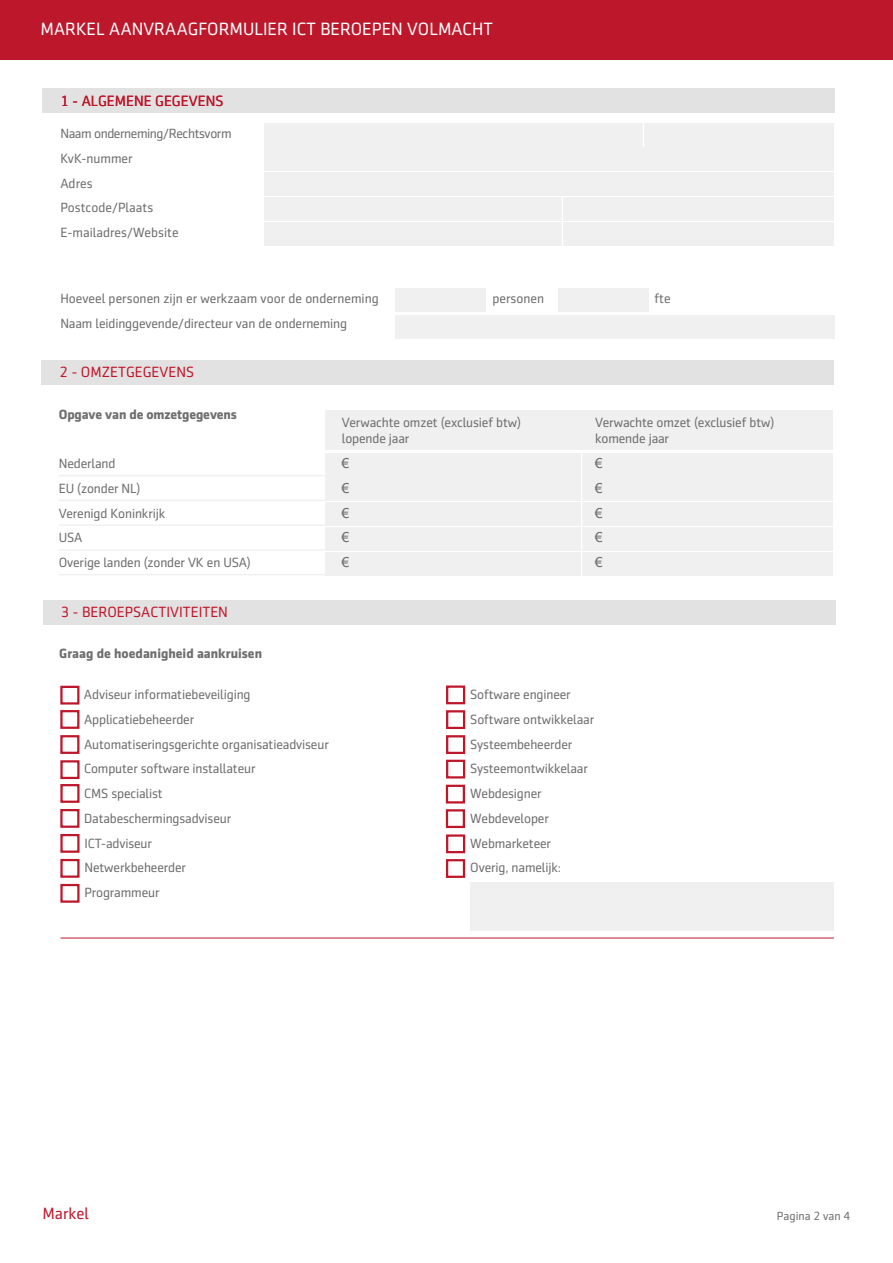
<style>
.page{position:relative;width:893px;height:1263px;background:#fff}
.page>*{position:absolute;margin:0;border:0;box-sizing:border-box;transform-origin:0 0}
.t1{font:18px "Sentico Sans DT";color:#fff}
.t2{font:16.5px "Sentico Sans DT";color:#bd172b}
.t3{font:15px "Sentico Sans DT";color:#bd172b}
.t4{font:13.5px/24.8px "Sentico Sans DT";letter-spacing:-.01em;color:#6e6d6f}
.t5{font:700 13.5px "Sentico Sans DT";color:#6e6d6f}
.t6{font:13.5px/24.8px "Tahoma";color:#6e6d6f;text-align:justify}
.t7{font:12px "Sentico Sans DT";color:#6e6d6f}
</style>
<div class="page">
<div style="left:0;top:0;width:893px;height:59px;background:#bd172b"></div>
<div style="left:41px;top:360px;width:792px;height:24px;background:#e2e2e2"></div>
<div style="left:42px;top:89px;width:792px;height:24px;background:#e2e2e2"></div>
<div style="left:43px;top:600px;width:792px;height:25px;background:#e2e2e2"></div>
<div style="left:395px;top:289px;width:91px;height:23px;background:#f0f0f0"></div>
<div style="left:395px;top:315px;width:439px;height:23px;background:#f0f0f0"></div>
<div style="left:264px;top:148px;width:570px;height:23px;background:#f0f0f0"></div>
<div style="left:264px;top:172px;width:570px;height:24px;background:#f0f0f0"></div>
<div style="left:264px;top:123px;width:570px;height:23px;background:#f0f0f0"></div>
<div style="left:264px;top:197px;width:570px;height:24px;background:#f0f0f0"></div>
<div style="left:264px;top:222px;width:570px;height:23px;background:#f0f0f0"></div>
<hr style="left:643px;top:117px;width:1px;height:30px;background:#fff">
<hr style="left:562px;top:196px;width:1px;height:50px;background:#fff">
<div style="left:325px;top:410px;width:508px;height:40px;background:#f0f0f0"></div>
<div style="left:325px;top:453px;width:508px;height:23px;background:#f0f0f0"></div>
<div style="left:325px;top:478px;width:508px;height:23px;background:#f0f0f0"></div>
<div style="left:325px;top:502px;width:508px;height:24px;background:#f0f0f0"></div>
<div style="left:325px;top:527px;width:508px;height:24px;background:#f0f0f0"></div>
<hr style="left:59px;top:475px;width:266px;height:1px;background:#6e6d6f">
<hr style="left:59px;top:500px;width:266px;height:1px;background:#6e6d6f">
<hr style="left:59px;top:524px;width:266px;height:2px;background:#6e6d6f">
<hr style="left:59px;top:549px;width:266px;height:2px;background:#6e6d6f">
<div style="left:325px;top:552px;width:508px;height:23px;background:#f0f0f0"></div>
<hr style="left:59px;top:574px;width:266px;height:1px;background:#6e6d6f">
<hr style="left:581px;top:452px;width:1px;height:124px;background:#fff">
<div style="left:60px;top:686px;width:19px;height:18px;background:#fff;border:2px solid #bd172b"></div>
<div style="left:60px;top:710px;width:19px;height:19px;background:#fff;border:2px solid #bd172b"></div>
<hr style="left:61px;top:938px;width:773px;height:1px;background:#bd172b">
<div style="left:470px;top:882px;width:364px;height:48px;background:#f0f0f0"></div>
<div style="left:60px;top:735px;width:19px;height:19px;background:#fff;border:2px solid #bd172b"></div>
<div style="left:60px;top:760px;width:20px;height:19px;background:#fff;border:2px solid #bd172b"></div>
<div style="left:60px;top:784px;width:20px;height:19px;background:#fff;border:2px solid #bd172b"></div>
<div style="left:60px;top:809px;width:19px;height:19px;background:#fff;border:2px solid #bd172b"></div>
<div style="left:60px;top:834px;width:20px;height:19px;background:#fff;border:2px solid #bd172b"></div>
<div style="left:60px;top:859px;width:20px;height:19px;background:#fff;border:2px solid #bd172b"></div>
<div style="left:60px;top:884px;width:20px;height:19px;background:#fff;border:2px solid #bd172b"></div>
<div style="left:446px;top:685px;width:19px;height:19px;background:#fff;border:2px solid #bd172b"></div>
<div style="left:446px;top:710px;width:19px;height:19px;background:#fff;border:2px solid #bd172b"></div>
<div style="left:446px;top:735px;width:19px;height:19px;background:#fff;border:2px solid #bd172b"></div>
<div style="left:446px;top:760px;width:19px;height:18px;background:#fff;border:2px solid #bd172b"></div>
<div style="left:446px;top:785px;width:19px;height:18px;background:#fff;border:2px solid #bd172b"></div>
<div style="left:446px;top:809px;width:19px;height:19px;background:#fff;border:2px solid #bd172b"></div>
<div style="left:446px;top:834px;width:19px;height:19px;background:#fff;border:2px solid #bd172b"></div>
<div style="left:446px;top:859px;width:19px;height:19px;background:#fff;border:2px solid #bd172b"></div>
<div style="left:558px;top:289px;width:91px;height:23px;background:#f0f0f0"></div>
<h1 class="t1" style="left:41px;top:19px;width:454px">MARKEL AANVRAAGFORMULIER ICT BEROEPEN VOLMACHT</h1>
<p class="t3" style="left:60px;top:92px;width:165px">1 - ALGEMENE GEGEVENS</p>
<p class="t4" style="left:60px;top:121px;width:173px">Naam onderneming/Rechtsvorm<br>KvK-nummer<br>Adres<br>Postcode/Plaats<br>E-mailadres/Website</p>
<p class="t4" style="left:60px;top:286px;width:320px">Hoeveel personen zijn er werkzaam voor de onderneming</p>
<p class="t4" style="left:492px;top:286px;width:53px">personen</p>
<p class="t4" style="left:654px;top:286px;width:18px">fte</p>
<p class="t4" style="left:60px;top:311px;width:288px">Naam leidinggevende/directeur van de onderneming</p>
<p class="t3" style="left:60px;top:364px;width:136px">2 - OMZETGEGEVENS</p>
<p class="t5" style="left:59px;top:406px;width:180px">Opgave van de omzetgegevens</p>
<p class="t4" style="left:342px;top:414px;width:181px;line-height:16.5px">Verwachte omzet (exclusief btw) lopende jaar</p>
<p class="t4" style="left:595px;top:414px;width:181px;line-height:16.5px">Verwachte omzet (exclusief btw) komende jaar</p>
<p class="t4" style="left:59px;top:451px;width:58px">Nederland</p>
<p class="t6" style="left:342px;top:452px;width:9px">€ € € € €</p>
<p class="t6" style="left:595px;top:451px;width:9px">€ € € € €</p>
<p class="t4" style="left:59px;top:476px;width:194px">EU (zonder NL)<br>Verenigd Koninkrijk<br>USA<br>Overige landen (zonder VK en USA)</p>
<p class="t3" style="left:61px;top:604px;width:169px">3 - BEROEPSACTIVITEITEN</p>
<p class="t5" style="left:59px;top:645px;width:204px">Graag de hoedanigheid aankruisen</p>
<p class="t4" style="left:84px;top:682px;width:168px">Adviseur informatiebeveiliging</p>
<p class="t4" style="left:84px;top:707px;width:246px">Applicatiebeheerder<br>Automatiseringsgerichte organisatieadviseur<br>Computer software installateur<br>CMS specialist<br>Databeschermingsadviseur<br>ICT-adviseur<br>Netwerkbeheerder<br>Programmeur</p>
<p class="t4" style="left:470px;top:682px;width:126px">Software engineer<br>Software ontwikkelaar<br>Systeembeheerder<br>Systeemontwikkelaar<br>Webdesigner<br>Webdeveloper<br>Webmarketeer<br>Overig, namelijk:</p>
<p class="t2" style="left:43px;top:1204px;width:48px">Markel</p>
<p class="t7" style="left:777px;top:1210px;width:75px">Pagina 2 van 4</p>
</div>
